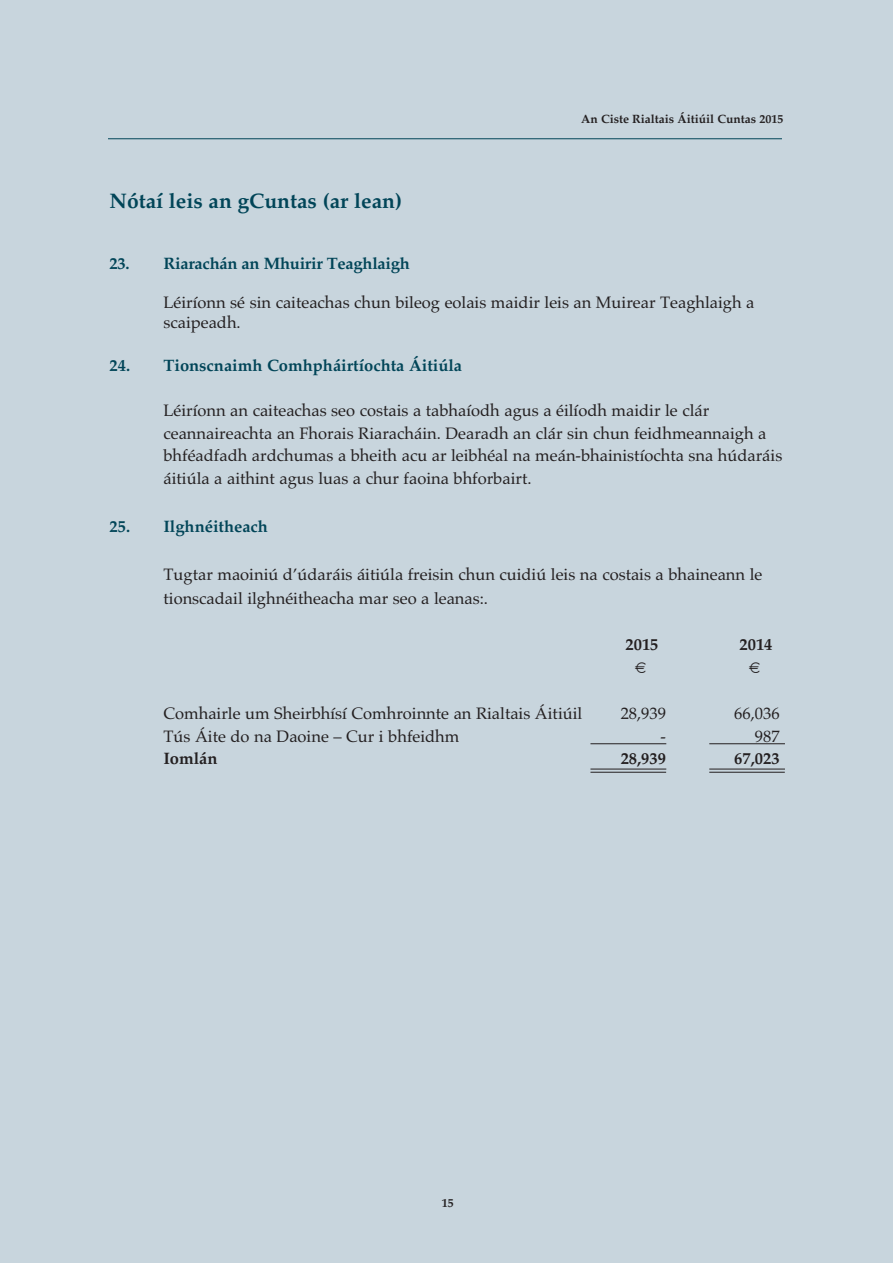
<style>
.page{position:relative;width:893px;height:1263px;background:#c8d5dd}
.page>*{position:absolute;margin:0;border:0;box-sizing:border-box;transform-origin:0 0}
.t1{font:700 21px "Palatino";color:#014558}
.t2{font:16.5px/22.5px "Palatino";color:#231f20}
.t3{font:700 16.5px "Palatino";color:#014558}
.t4{font:700 16.5px "Palatino";color:#231f20}
.t5{font:700 12px "Palatino";color:#231f20}
</style>
<div class="page">
<hr style="left:108px;top:138px;width:674px;height:1px;background:#014558">
<hr style="left:590px;top:743px;width:76px;height:1px;background:#231f20">
<hr style="left:590px;top:769px;width:76px;height:1px;background:#231f20">
<hr style="left:590px;top:772px;width:76px;height:1px;background:#231f20">
<hr style="left:709px;top:743px;width:76px;height:1px;background:#231f20">
<hr style="left:709px;top:769px;width:76px;height:1px;background:#231f20">
<hr style="left:709px;top:772px;width:76px;height:1px;background:#231f20">
<p class="t1" style="left:109px;top:188px;width:294px">Nótaí leis an gCuntas (ar lean)</p>
<p class="t5" style="left:581px;top:112px;width:204px">An Ciste Rialtais Áitiúil Cuntas 2015</p>
<p class="t3" style="left:109px;top:253px;width:302px">23. Riarachán an Mhuirir Teaghlaigh</p>
<p class="t2" style="left:163px;top:293px;width:592px;line-height:19.5px">Léiríonn sé sin caiteachas chun bileog eolais maidir leis an Muirear Teaghlaigh a scaipeadh.</p>
<p class="t3" style="left:109px;top:356px;width:354px">24. Tionscnaimh Comhpháirtíochta Áitiúla</p>
<p class="t2" style="left:163px;top:399px;width:620px">Léiríonn an caiteachas seo costais a tabhaíodh agus a éilíodh maidir le clár ceannaireachta an Fhorais Riaracháin. Dearadh an clár sin chun feidhmeannaigh a bhféadfadh ardchumas a bheith acu ar leibhéal na meán-bhainistíochta sna húdaráis áitiúla a aithint agus luas a chur faoina bhforbairt.</p>
<p class="t3" style="left:109px;top:516px;width:160px">25. Ilghnéitheach</p>
<p class="t2" style="left:163px;top:562px;width:600px;line-height:24px">Tugtar maoiniú d’údaráis áitiúla freisin chun cuidiú leis na costais a bhaineann le tionscadail ilghnéitheacha mar seo a leanas:.</p>
<p class="t4" style="left:626px;top:635px;width:34px">2015</p>
<p class="t4" style="left:740px;top:635px;width:34px">2014</p>
<p class="t4" style="left:636px;top:657px;width:14px">€</p>
<p class="t4" style="left:750px;top:657px;width:14px">€</p>
<p class="t2" style="left:164px;top:702px;width:420px">Comhairle um Sheirbhísí Comhroinnte an Rialtais Áitiúil</p>
<p class="t2" style="left:621px;top:702px;width:47px">28,939</p>
<p class="t2" style="left:734px;top:702px;width:47px">66,036</p>
<p class="t2" style="left:164px;top:725px;width:297px">Tús Áite do na Daoine – Cur i bhfeidhm</p>
<p class="t2" style="left:661px;top:725px;width:7px">-</p>
<p class="t2" style="left:755px;top:725px;width:26px">987</p>
<p class="t4" style="left:164px;top:749px;width:56px">Iomlán</p>
<p class="t4" style="left:621px;top:749px;width:47px">28,939</p>
<p class="t4" style="left:734px;top:749px;width:47px">67,023</p>
<p class="t5" style="left:442px;top:1195px;width:13px">15</p>
</div>
